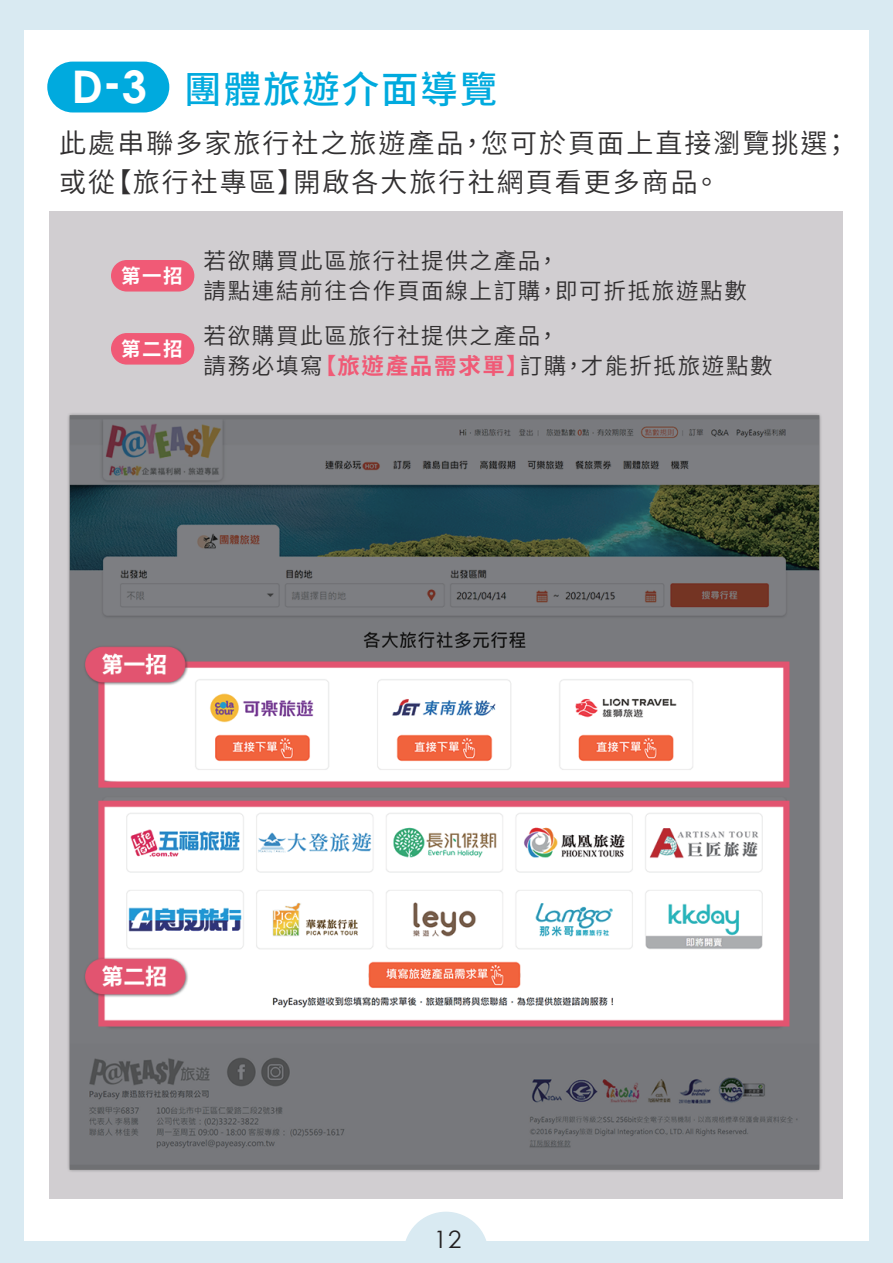
<style>
.page{position:relative;width:893px;height:1263px;background:#d9eaf2}
.page>*{position:absolute;margin:0;border:0;box-sizing:border-box;transform-origin:0 0}
.t1{font:500 37.5px "Noto Sans CJ Ktc";letter-spacing:.05em;color:#00aade}
.t2{font:600 27px/39px "Noto Sans CJ Ktc";letter-spacing:.075em;color:#312f30}
.t3{font:24px "Century Gothic";color:#231f20}
.t4{font:600 22.5px/30px "Noto Sans CJ Ktc";letter-spacing:.075em;color:#312f30}
.t5{font:700 19.5px "Noto Sans CJ Ktc";letter-spacing:.075em;color:#fff}
.s1{font-family:"Century Gothic";font-weight:700;font-size:45px;color:#fff}
.s2{font-weight:700;color:#f05a76}
</style>
<div class="page">
<div style="left:24px;top:30px;width:845px;height:1211px;background:#fff"></div>
<svg style="left:405px;top:1212px;width:81px;height:29px"></svg>
<div style="left:49px;top:211px;width:794px;height:987px;background:#d1ced1"></div>
<div style="left:47px;top:62px;width:122px;height:50px;background:#00aade;border-radius:25px"></div>
<img style="left:68px;top:413px;width:753px;height:759px">
<div style="left:111px;top:260px;width:83px;height:32px;background:#f05a76;border-radius:16px"></div>
<div style="left:111px;top:333px;width:83px;height:32px;background:#f05a76;border-radius:16px"></div>
<h1 class="t1" style="left:71px;top:68px;width:428px"><span class="s1">D-3</span> 團體旅遊介面導覽</h1>
<p class="t2" style="left:59px;top:125px;width:792px">此處串聯多家旅行社之旅遊產品，您可於頁面上直接瀏覽挑選；或從【旅行社專區】開啟各大旅行社網頁看更多商品。</p>
<p class="t5" style="left:121px;top:265px;width:63px">第一招</p>
<p class="t5" style="left:121px;top:338px;width:63px">第二招</p>
<p class="t4" style="left:203px;top:246px;width:545px">若欲購買此區旅行社提供之產品，<br>請點連結前往合作頁面線上訂購，即可折抵旅遊點數</p>
<p class="t4" style="left:203px;top:321px;width:571px">若欲購買此區旅行社提供之產品，<br>請務必填寫<span class="s2">【旅遊產品需求單】</span>訂購，才能折抵旅遊點數</p>
<p class="t3" style="left:434px;top:1222px;width:29px">12</p>
</div>
